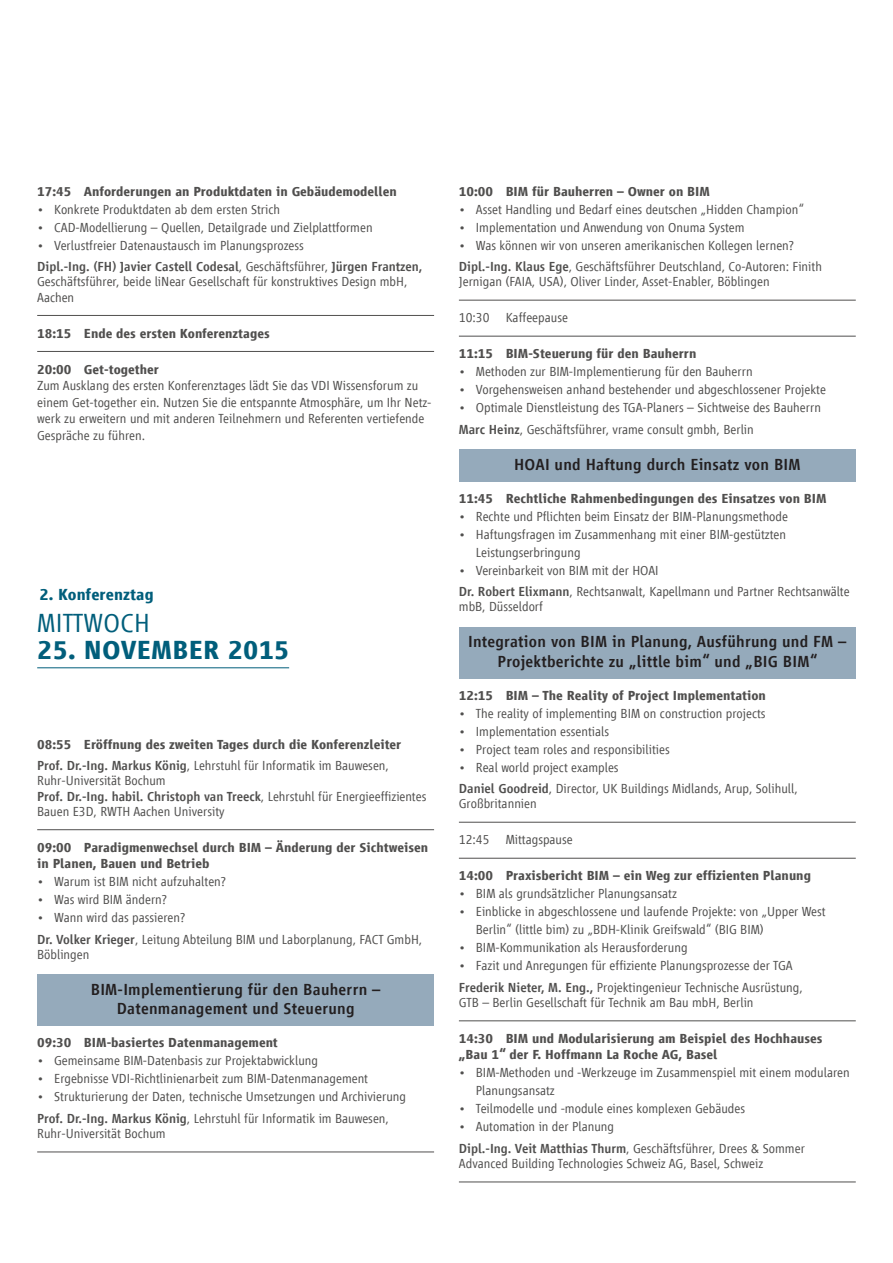
<style>
.page{position:relative;width:893px;height:1263px;background:#fff}
.page>*{position:absolute;margin:0;border:0;box-sizing:border-box;transform-origin:0 0}
.t1{font:700 27px "Vialog LT";letter-spacing:.01em;color:#015e7b}
.t2{font:300 27px "Vialog LT";letter-spacing:.01em;color:#015e7b}
.t3{font:500 16.5px/19.5px "Vialog LT";letter-spacing:.015em;color:#231f20;text-align:center}
.t4{font:700 16.5px "Vialog LT";letter-spacing:.005em;color:#015e7b}
.t5{font:300 13.5px/21.3px "Vialog LT";color:#504f4e}
.t6{font:700 13.5px/16.5px "Vialog LT";color:#504f4e}
.s1{font-weight:500}
.s2{font-weight:300}
</style>
<div class="page">
<hr style="left:37px;top:315px;width:397px;height:1px;background:#504f4e">
<hr style="left:37px;top:351px;width:397px;height:1px;background:#504f4e">
<hr style="left:37px;top:829px;width:397px;height:1px;background:#504f4e">
<div style="left:37px;top:975px;width:397px;height:51px;background:#95aabb"></div>
<hr style="left:37px;top:1151px;width:397px;height:1px;background:#504f4e">
<hr style="left:37px;top:667px;width:252px;height:1px;background:#015e7b">
<hr style="left:459px;top:300px;width:397px;height:1px;background:#504f4e">
<hr style="left:459px;top:336px;width:397px;height:1px;background:#504f4e">
<div style="left:459px;top:449px;width:397px;height:32px;background:#95aabb"></div>
<div style="left:459px;top:627px;width:397px;height:51px;background:#95aabb"></div>
<hr style="left:459px;top:822px;width:397px;height:1px;background:#504f4e">
<hr style="left:459px;top:858px;width:397px;height:1px;background:#504f4e">
<hr style="left:459px;top:1020px;width:397px;height:1px;background:#504f4e">
<hr style="left:459px;top:1181px;width:397px;height:1px;background:#504f4e">
<p class="t6" style="left:37px;top:183px;width:361px">17:45 Anforderungen an Produktdaten in Gebäudemodellen</p>
<p class="t5" style="left:37px;top:198px;width:244px">• Konkrete Produktdaten ab dem ersten Strich</p>
<p class="t5" style="left:37px;top:216px;width:337px">• CAD-Modellierung – Quellen, Detailgrade und Zielplattformen</p>
<p class="t5" style="left:37px;top:234px;width:387px">• Verlustfreier Datenaustausch im Planungsprozess<br><span class="s1">Dipl.-Ing. (FH) Javier Castell Codesal</span>, Geschäftsführer, <span class="s1">Jürgen Frantzen,</span></p>
<p class="t5" style="left:37px;top:274px;width:372px;line-height:15.3px">Geschäftsführer, beide liNear Gesellschaft für konstruktives Design mbH,<br>Aachen</p>
<p class="t6" style="left:37px;top:325px;width:234px">18:15 Ende des ersten Konferenztages</p>
<p class="t6" style="left:37px;top:361px;width:123px">20:00 Get-together</p>
<p class="t5" style="left:37px;top:377px;width:396px;line-height:16.5px">Zum Ausklang des ersten Konferenztages lädt Sie das VDI Wissensforum zu einem Get-together ein. Nutzen Sie die entspannte Atmosphäre, um Ihr Netz&shy;werk zu erweitern und mit anderen Teilnehmern und Referenten vertiefende Gespräche zu führen.</p>
<p class="t4" style="left:39px;top:585px;width:116px">2. Konferenztag</p>
<h1 class="t2" style="left:37px;top:608px;width:114px">MITTWOCH</h1>
<h1 class="t1" style="left:37px;top:635px;width:254px">25. NOVEMBER 2015</h1>
<p class="t6" style="left:37px;top:733px;width:366px;line-height:21.3px">08:55 Eröffnung des zweiten Tages durch die Konferenzleiter<br><span class="s1">Prof. Dr.-Ing. Markus König</span><span class="s2">, Lehrstuhl für Informatik im Bauwesen,</span></p>
<p class="t5" style="left:37px;top:773px;width:391px;line-height:15.3px">Ruhr-Universität Bochum<br><span class="s1">Prof. Dr.-Ing. habil. Christoph van Treeck</span>, Lehrstuhl für Energieeffizientes<br>Bauen E3D, RWTH Aachen University</p>
<p class="t6" style="left:37px;top:839px;width:392px">09:00 Paradigmenwechsel durch BIM – Änderung der Sichtweisen in Planen, Bauen und Betrieb</p>
<p class="t5" style="left:37px;top:871px;width:190px">• Warum ist BIM nicht aufzuhalten?</p>
<p class="t5" style="left:37px;top:889px;width:131px">• Was wird BIM ändern?</p>
<p class="t5" style="left:37px;top:907px;width:387px">• Wann wird das passieren?<br><span class="s1">Dr. Volker Krieger</span>, Leitung Abteilung BIM und Laborplanung, FACT GmbH,</p>
<p class="t5" style="left:37px;top:944px;width:54px">Böblingen</p>
<p class="t3" style="left:91px;top:980px;width:291px">BIM-Implementierung für den Bauherrn –<br>Datenmanagement und Steuerung</p>
<p class="t6" style="left:37px;top:1035px;width:242px">09:30 BIM-basiertes Datenmanagement</p>
<p class="t5" style="left:37px;top:1050px;width:282px">• Gemeinsame BIM-Datenbasis zur Projektabwicklung</p>
<p class="t5" style="left:37px;top:1068px;width:332px">• Ergebnisse VDI-Richtlinienarbeit zum BIM-Datenmanagement</p>
<p class="t5" style="left:37px;top:1086px;width:370px">• Strukturierung der Daten, technische Umsetzungen und Archivierung<br><span class="s1">Prof. Dr.-Ing. Markus König</span>, Lehrstuhl für Informatik im Bauwesen,</p>
<p class="t5" style="left:37px;top:1123px;width:130px">Ruhr-Universität Bochum</p>
<p class="t6" style="left:459px;top:183px;width:252px">10:00 BIM für Bauherren – Owner on BIM</p>
<p class="t5" style="left:459px;top:198px;width:346px">• Asset Handling und Bedarf eines deutschen „Hidden Champion“</p>
<p class="t5" style="left:459px;top:216px;width:287px">• Implementation und Anwendung von Onuma System</p>
<p class="t5" style="left:459px;top:234px;width:365px">• Was können wir von unseren amerikanischen Kollegen lernen?<br><span class="s1">Dipl.-Ing. Klaus Ege</span>, Geschäftsführer Deutschland, Co-Autoren: Finith</p>
<p class="t5" style="left:459px;top:271px;width:312px">Jernigan (FAIA, USA), Oliver Linder, Asset-Enabler, Böblingen</p>
<p class="t5" style="left:459px;top:307px;width:111px">10:30 Kaffeepause</p>
<p class="t6" style="left:459px;top:345px;width:239px">11:15 BIM-Steuerung für den Bauherrn</p>
<p class="t5" style="left:459px;top:361px;width:295px">• Methoden zur BIM-Implementierung für den Bauherrn</p>
<p class="t5" style="left:459px;top:379px;width:369px">• Vorgehensweisen anhand bestehender und abgeschlossener Projekte</p>
<p class="t5" style="left:459px;top:397px;width:364px">• Optimale Dienstleistung des TGA-Planers – Sichtweise des Bauherrn<br><span class="s1">Marc Heinz</span>, Geschäftsführer, vrame consult gmbh, Berlin</p>
<p class="t3" style="left:514px;top:454px;width:288px">HOAI und Haftung durch Einsatz von BIM</p>
<p class="t6" style="left:459px;top:490px;width:369px">11:45 Rechtliche Rahmenbedingungen des Einsatzes von BIM</p>
<p class="t5" style="left:459px;top:505px;width:331px">• Rechte und Pflichten beim Einsatz der BIM-Planungsmethode</p>
<p class="t5" style="left:476px;top:525px;width:312px;line-height:18px;text-indent:-17px">• Haftungsfragen im Zusammenhang mit einer BIM-gestützten<br>Leistungserbringung</p>
<p class="t5" style="left:459px;top:559px;width:392px">• Vereinbarkeit von BIM mit der HOAI<br><span class="s1">Dr. Robert Elixmann</span>, Rechtsanwalt, Kapellmann und Partner Rechtsanwälte</p>
<p class="t5" style="left:459px;top:596px;width:86px">mbB, Düsseldorf</p>
<p class="t3" style="left:468px;top:632px;width:380px">Integration von BIM in Planung, Ausführung und FM –<br>Projektberichte zu „little bim“ und „BIG BIM“</p>
<p class="t6" style="left:459px;top:687px;width:309px">12:15 BIM – The Reality of Project Implementation</p>
<p class="t5" style="left:459px;top:702px;width:308px">• The reality of implementing BIM on construction projects</p>
<p class="t5" style="left:459px;top:720px;width:152px">• Implementation essentials</p>
<p class="t5" style="left:459px;top:738px;width:212px">• Project team roles and responsibilities</p>
<p class="t5" style="left:459px;top:756px;width:340px">• Real world project examples<br><span class="s1">Daniel Goodreid</span>, Director, UK Buildings Midlands, Arup, Solihull,</p>
<p class="t5" style="left:459px;top:793px;width:79px">Großbritannien</p>
<p class="t5" style="left:459px;top:829px;width:115px">12:45 Mittagspause</p>
<p class="t6" style="left:459px;top:867px;width:354px">14:00 Praxisbericht BIM – ein Weg zur effizienten Planung</p>
<p class="t5" style="left:459px;top:883px;width:220px">• BIM als grundsätzlicher Planungsansatz</p>
<p class="t5" style="left:476px;top:903px;width:351px;line-height:18px;text-indent:-17px">• Einblicke in abgeschlossene und laufende Projekte: von „Upper West<br>Berlin“ (little bim) zu „BDH-Klinik Greifswald“ (BIG BIM)</p>
<p class="t5" style="left:459px;top:937px;width:230px">• BIM-Kommunikation als Herausforderung</p>
<p class="t5" style="left:459px;top:955px;width:345px">• Fazit und Anregungen für effiziente Planungsprozesse der TGA<br><span class="s1">Frederik Nieter, M. Eng.,</span> Projektingenieur Technische Ausrüstung,</p>
<p class="t5" style="left:459px;top:992px;width:296px">GTB – Berlin Gesellschaft für Technik am Bau mbH, Berlin</p>
<p class="t6" style="left:459px;top:1030px;width:365px">14:30 BIM und Modularisierung am Beispiel des Hochhauses „Bau 1“ der F. Hoffmann La Roche AG, Basel</p>
<p class="t5" style="left:476px;top:1064px;width:375px;line-height:18px;text-indent:-17px">• BIM-Methoden und -Werkzeuge im Zusammenspiel mit einem modularen<br>Planungsansatz</p>
<p class="t5" style="left:459px;top:1098px;width:288px">• Teilmodelle und -module eines komplexen Gebäudes</p>
<p class="t5" style="left:459px;top:1116px;width:348px">• Automation in der Planung<br><span class="s1">Dipl.-Ing. Veit Matthias Thurm</span>, Geschäftsführer, Drees &amp; Sommer</p>
<p class="t5" style="left:459px;top:1153px;width:306px">Advanced Building Technologies Schweiz AG, Basel, Schweiz</p>
</div>
